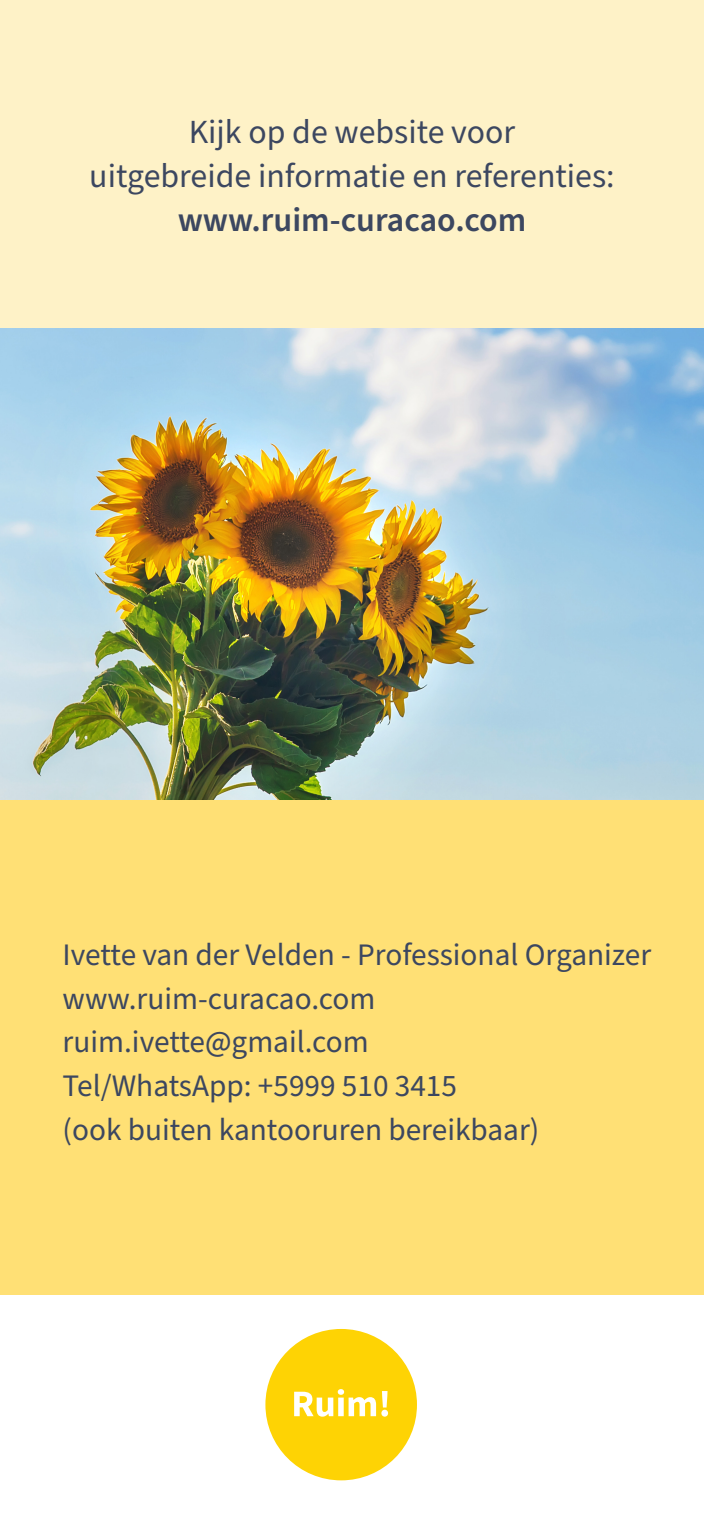
<style>
.page{position:relative;width:704px;height:1523px;background:#fff}
.page>*{position:absolute;margin:0;border:0;box-sizing:border-box;transform-origin:0 0}
.t1{font:33.75px/43.8px "Source Sans Pro";color:#3c4760;text-align:center}
.t2{font:600 33.75px "Source Sans Pro";color:#3c4760}
.t3{font:31.25px/43.8px "Source Sans Pro";color:#3c4760}
</style>
<div class="page">
<div style="left:0;top:0;width:703px;height:1294px;background:#fef2c7"></div>
<div style="left:0;top:756px;width:703px;height:538px;background:#ffe075"></div>
<img style="left:0;top:328px;width:703px;height:471px">
<div style="left:265px;top:1329px;width:151px;height:151px;background:#fed304;border-radius:50%"></div>
<svg style="left:294px;top:1389px;width:94px;height:27px"></svg>
<p class="t1" style="left:89px;top:111px;width:526px">Kijk op de website voor<br>uitgebreide informatie en referenties:</p>
<p class="t2" style="left:177px;top:197px;width:350px">www.ruim-curacao.com</p>
<p class="t3" style="left:62px;top:933px;width:590px">Ivette van der Velden - Professional Organizer www.ruim-curacao.com ruim.ivette@gmail.com<br>Tel/WhatsApp: +5999 510 3415<br>(ook buiten kantooruren bereikbaar)</p>
</div>
